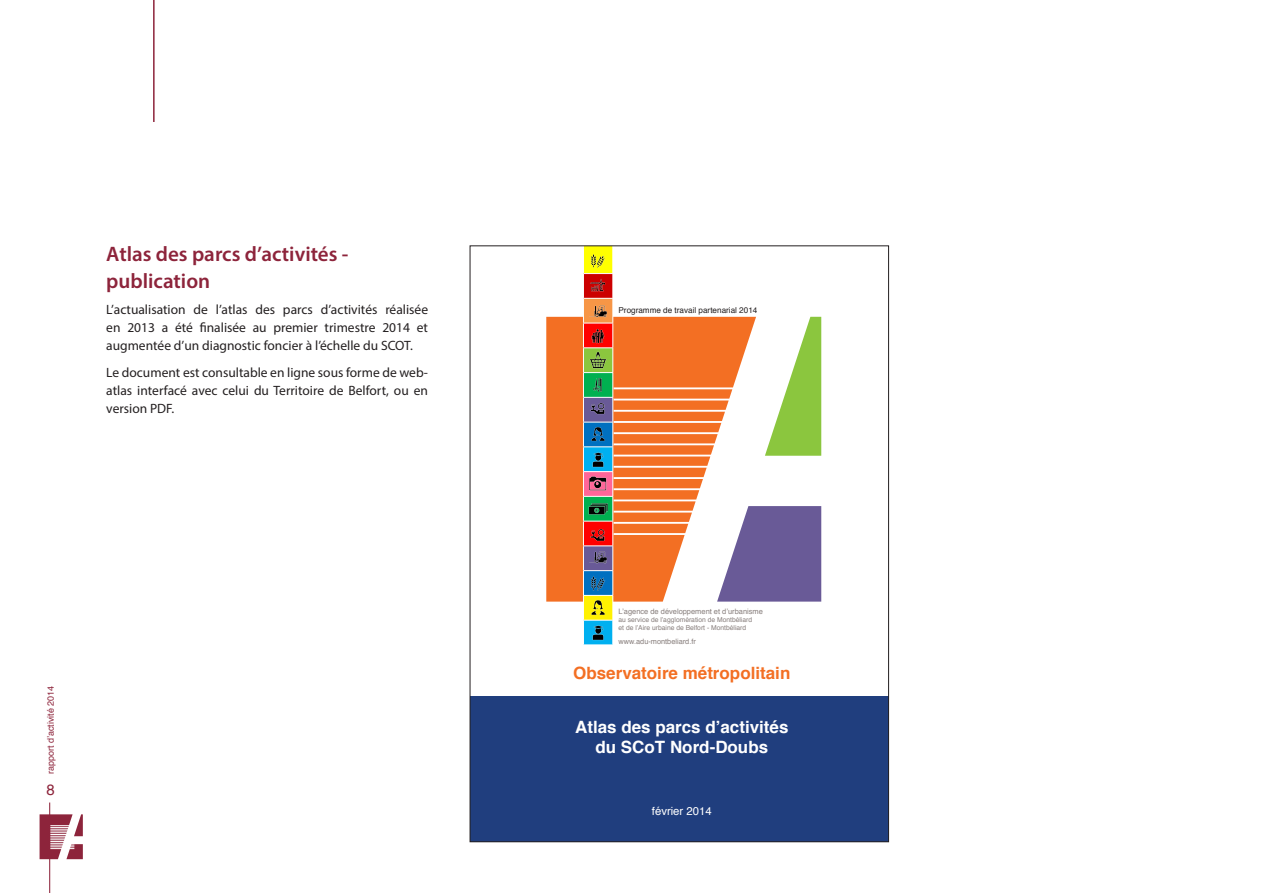
<style>
.page{position:relative;width:1263px;height:893px;background:#fff}
.page>*{position:absolute;margin:0;border:0;box-sizing:border-box;transform-origin:0 0}
.petit_titre{font:600 21px/27px "Myriad Pro";color:#8d243b}
.t1{font:700 16.95px/20.4px "Helvetica";color:#fff;text-align:center}
.t2{font:700 16.95px "Helvetica";color:#f36f23}
.t3{font:15px "Helvetica";color:#8d243b}
.Texte{font:13.5px/18px "Myriad Pro";color:#231f20;text-align:justify}
.t4{font:11.25px "Helvetica";color:#fff}
.t5{font:9px "Helvetica";color:#8d243b}
.t6{font:8.1px "Helvetica";color:#231f20}
.t7{font:7.5px "Helvetica";color:#877e7c}
.t8{font:7.35px "Helvetica";color:#877e7c}
.t9{font:6.75px/8.1px "Helvetica";color:#877e7c}
</style>
<div class="page">
<svg style="left:40px;top:814px;width:43px;height:45px"></svg>
<hr style="left:49px;top:802px;width:1px;height:91px;background:#8d243b">
<hr style="left:153px;top:0;width:2px;height:122px;background:#8d243b">
<svg style="left:546px;top:317px;width:210px;height:285px;fill:#f36f23"></svg>
<svg style="left:765px;top:317px;width:56px;height:139px"></svg>
<svg style="left:717px;top:506px;width:104px;height:96px"></svg>
<svg style="left:583px;top:248px;width:30px;height:397px;background:#949279"></svg>
<img style="left:588px;top:278px;width:19px;height:16px">
<img style="left:590px;top:253px;width:16px;height:14px">
<img style="left:588px;top:304px;width:19px;height:14px">
<img style="left:589px;top:328px;width:17px;height:15px">
<img style="left:589px;top:352px;width:17px;height:16px">
<img style="left:590px;top:377px;width:16px;height:16px">
<img style="left:590px;top:402px;width:15px;height:13px">
<img style="left:589px;top:426px;width:17px;height:16px">
<img style="left:589px;top:452px;width:17px;height:15px">
<img style="left:588px;top:476px;width:19px;height:15px">
<img style="left:588px;top:502px;width:20px;height:13px">
<img style="left:590px;top:576px;width:16px;height:14px">
<img style="left:589px;top:626px;width:17px;height:15px">
<img style="left:589px;top:600px;width:17px;height:15px">
<img style="left:588px;top:550px;width:19px;height:14px">
<img style="left:590px;top:528px;width:15px;height:13px">
<div style="left:470px;top:697px;width:418px;height:145px;background:#203e7e"></div>
<p class="petit_titre" style="left:106px;top:239px;width:244px">Atlas des parcs d’activités - publication</p>
<p class="Texte" style="left:106px;top:300px;width:323px">L’actualisation de l’atlas des parcs d’activités réalisée en 2013 a été finalisée au premier trimestre 2014 et augmentée d’un diagnostic foncier à l’échelle du SCOT.</p>
<p class="Texte" style="left:106px;top:363px;width:323px">Le document est consultable en ligne sous forme de web&shy;atlas interfacé avec celui du Territoire de Belfort, ou en version PDF.</p>
<p class="t5" style="left:44px;top:774px;width:90px;rotate:-90deg">rapport d’activité 2014</p>
<p class="t3" style="left:46px;top:778px;width:10px">8</p>
<p class="t6" style="left:618px;top:304px;width:140px">Programme de travail partenarial 2014</p>
<p class="t7" style="left:618px;top:605px;width:146px">L’agence de développement et d’urbanisme</p>
<p class="t9" style="left:618px;top:615px;width:135px">au service de l’agglomération de Montbéliard et de l’Aire urbaine de Belfort - Montbéliard</p>
<p class="t8" style="left:618px;top:635px;width:79px">www.adu-montbeliard.fr</p>
<p class="t2" style="left:573px;top:660px;width:219px">Observatoire métropolitain</p>
<p class="t1" style="left:575px;top:717px;width:215px">Atlas des parcs d’activités du SCoT Nord-Doubs</p>
<p class="t4" style="left:652px;top:802px;width:61px">février 2014</p>
</div>
